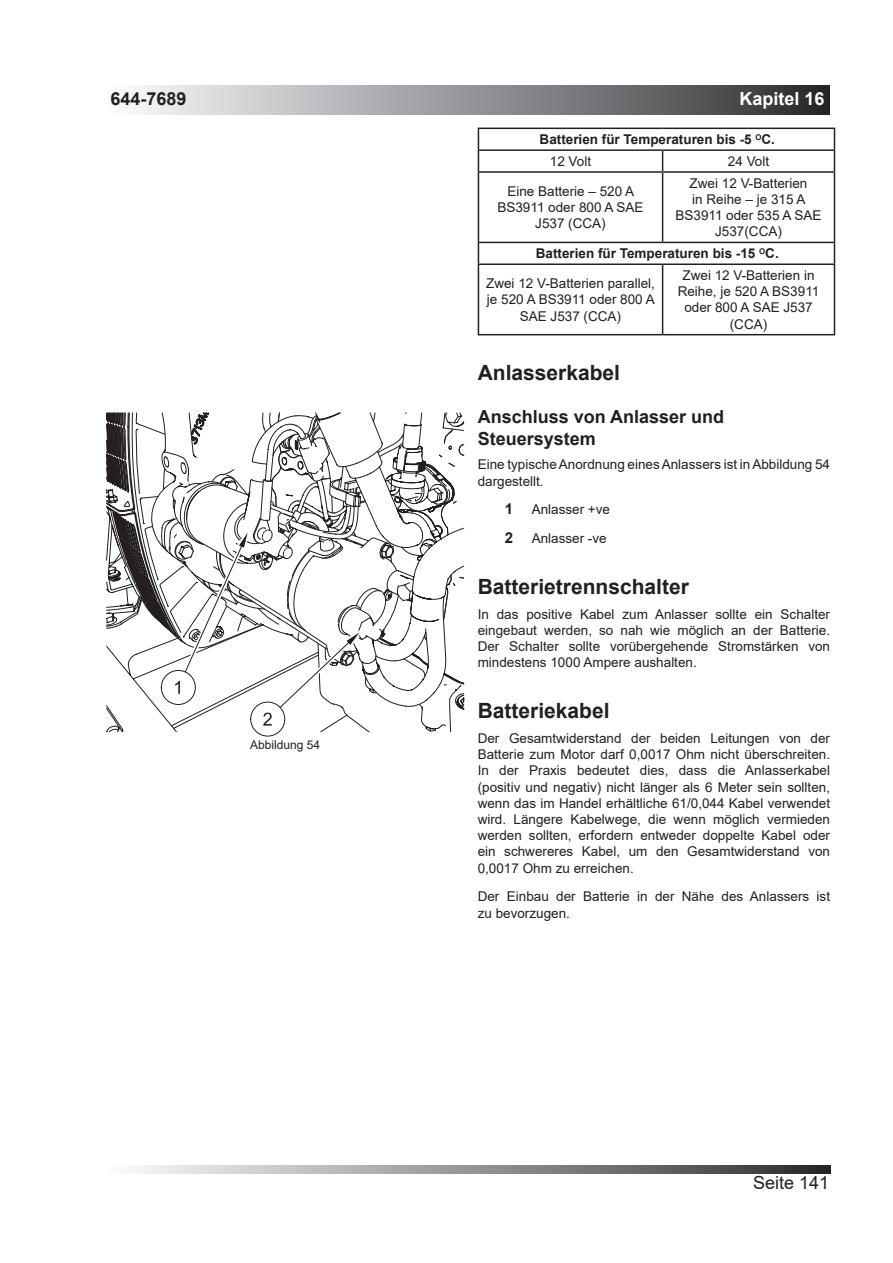
<style>
.page{position:relative;width:893px;height:1263px;background:#fff}
.page>*{position:absolute;margin:0;border:0;box-sizing:border-box;transform-origin:0 0}
.t1{font:700 21px "Arial";color:#231f20}
.t2{font:700 18px/21.6px "Arial";color:#231f20}
.t3{font:700 18px "Arial";color:#fff}
.t4{font:18px "Arial";color:#231f20}
.t5{font:13.5px/16.2px "Arial";color:#231f20;text-align:center}
.t6{font:700 13.5px/21.9px "Arial";color:#231f20}
.t7{font:12px "Arial";color:#231f20}
.s1{font-weight:400}
.s2{font-weight:700;font-size:15px}
</style>
<div class="page">
<div style="left:106px;top:85px;width:723px;height:29px;background:linear-gradient(to right,#fcfdff,#2d2e30)"></div>
<svg style="left:136px;top:1165px;width:694px;height:8px;background:#909193"></svg>
<hr style="left:478px;top:128px;width:185px;height:1px;background:#231f20">
<hr style="left:663px;top:128px;width:172px;height:1px;background:#231f20">
<hr style="left:478px;top:149px;width:185px;height:2px;background:#231f20">
<svg style="left:478px;top:129px;width:1px;height:42px"></svg>
<hr style="left:663px;top:149px;width:172px;height:2px;background:#231f20">
<svg style="left:662px;top:151px;width:1px;height:20px"></svg>
<svg style="left:834px;top:129px;width:1px;height:42px"></svg>
<hr style="left:478px;top:171px;width:185px;height:2px;background:#231f20">
<hr style="left:478px;top:173px;width:1px;height:69px;background:#231f20">
<hr style="left:663px;top:171px;width:172px;height:2px;background:#231f20">
<hr style="left:662px;top:173px;width:1px;height:69px;background:#231f20">
<hr style="left:834px;top:173px;width:1px;height:69px;background:#231f20">
<hr style="left:478px;top:242px;width:185px;height:1px;background:#231f20">
<svg style="left:478px;top:243px;width:1px;height:20px"></svg>
<hr style="left:663px;top:242px;width:172px;height:1px;background:#231f20">
<svg style="left:834px;top:243px;width:1px;height:20px"></svg>
<hr style="left:478px;top:263px;width:185px;height:2px;background:#231f20">
<hr style="left:478px;top:265px;width:1px;height:69px;background:#231f20">
<hr style="left:663px;top:263px;width:172px;height:2px;background:#231f20">
<hr style="left:662px;top:265px;width:1px;height:69px;background:#231f20">
<hr style="left:834px;top:265px;width:1px;height:69px;background:#231f20">
<hr style="left:478px;top:334px;width:185px;height:1px;background:#231f20">
<hr style="left:663px;top:334px;width:172px;height:1px;background:#231f20">
<div style="left:250px;top:702px;width:35px;height:34px;background:#fff;border:1px solid #231f20;border-radius:50%"></div>
<svg style="left:106px;top:412px;width:348px;height:314px"></svg>
<h2 class="t2" style="left:111px;top:88px;width:78px">644-7689</h2>
<h2 class="t3" style="left:740px;top:86px;width:87px">Kapitel 16</h2>
<p class="t7" style="left:250px;top:737px;width:72px">Abbildung 54</p>
<p class="t6" style="left:550px;top:129px;width:227px;text-indent:-10px">Batterien für Temperaturen bis -5 <sup>O</sup>C.<br><span class="s1">12 Volt</span></p>
<p class="t5" style="left:728px;top:153px;width:43px">24 Volt</p>
<p class="t5" style="left:497px;top:183px;width:148px">Eine Batterie – 520 A<br>BS3911 oder 800 A SAE<br>J537 (CCA)</p>
<p class="t5" style="left:675px;top:175px;width:148px">Zwei 12 V-Batterien<br>in Reihe – je 315 A<br>BS3911 oder 535 A SAE<br>J537(CCA)</p>
<p class="t6" style="left:536px;top:243px;width:244px">Batterien für Temperaturen bis -15 <sup>O</sup>C.</p>
<p class="t5" style="left:486px;top:275px;width:170px">Zwei 12 V-Batterien parallel, je 520 A BS3911 oder 800 A<br>SAE J537 (CCA)</p>
<p class="t5" style="left:678px;top:267px;width:143px">Zwei 12 V-Batterien in<br>Reihe, je 520 A BS3911 oder 800 A SAE J537 (CCA)</p>
<h1 class="t1" style="left:478px;top:358px;width:144px">Anlasserkabel</h1>
<h2 class="t2" style="left:478px;top:406px;width:248px">Anschluss von Anlasser und<br>Steuersystem</h2>
<p class="t5" style="left:478px;top:456px;width:354px;text-align:left">Eine typische Anordnung eines Anlassers ist in Abbildung 54 dargestellt.</p>
<p class="t5" style="left:505px;top:495px;width:107px;line-height:29px;text-align:left"><span class="s2">1</span> Anlasser +ve<br><span class="s2">2</span> Anlasser -ve</p>
<h1 class="t1" style="left:478px;top:572px;width:213px">Batterietrennschalter</h1>
<p class="t5" style="left:478px;top:606px;width:354px;text-align:justify">In das positive Kabel zum Anlasser sollte ein Schalter eingebaut werden, so nah wie möglich an der Batterie.<br>Der Schalter sollte vorübergehende Stromstärken von mindestens 1000 Ampere aushalten.</p>
<h1 class="t1" style="left:478px;top:696px;width:133px">Batteriekabel</h1>
<p class="t5" style="left:478px;top:730px;width:354px;text-align:justify">Der Gesamtwiderstand der beiden Leitungen von der Batterie zum Motor darf 0,0017 Ohm nicht überschreiten.<br>In der Praxis bedeutet dies, dass die Anlasserkabel (positiv und negativ) nicht länger als 6 Meter sein sollten, wenn das im Handel erhältliche 61/0,044 Kabel verwendet wird. Längere Kabelwege, die wenn möglich vermieden werden sollten, erfordern entweder doppelte Kabel oder ein schwereres Kabel, um den Gesamtwiderstand von 0,0017 Ohm zu erreichen.</p>
<p class="t5" style="left:478px;top:888px;width:354px;text-align:left">Der Einbau der Batterie in der Nähe des Anlassers ist zu bevorzugen.</p>
<h2 class="t4" style="left:753px;top:1170px;width:78px">Seite 141</h2>
</div>
